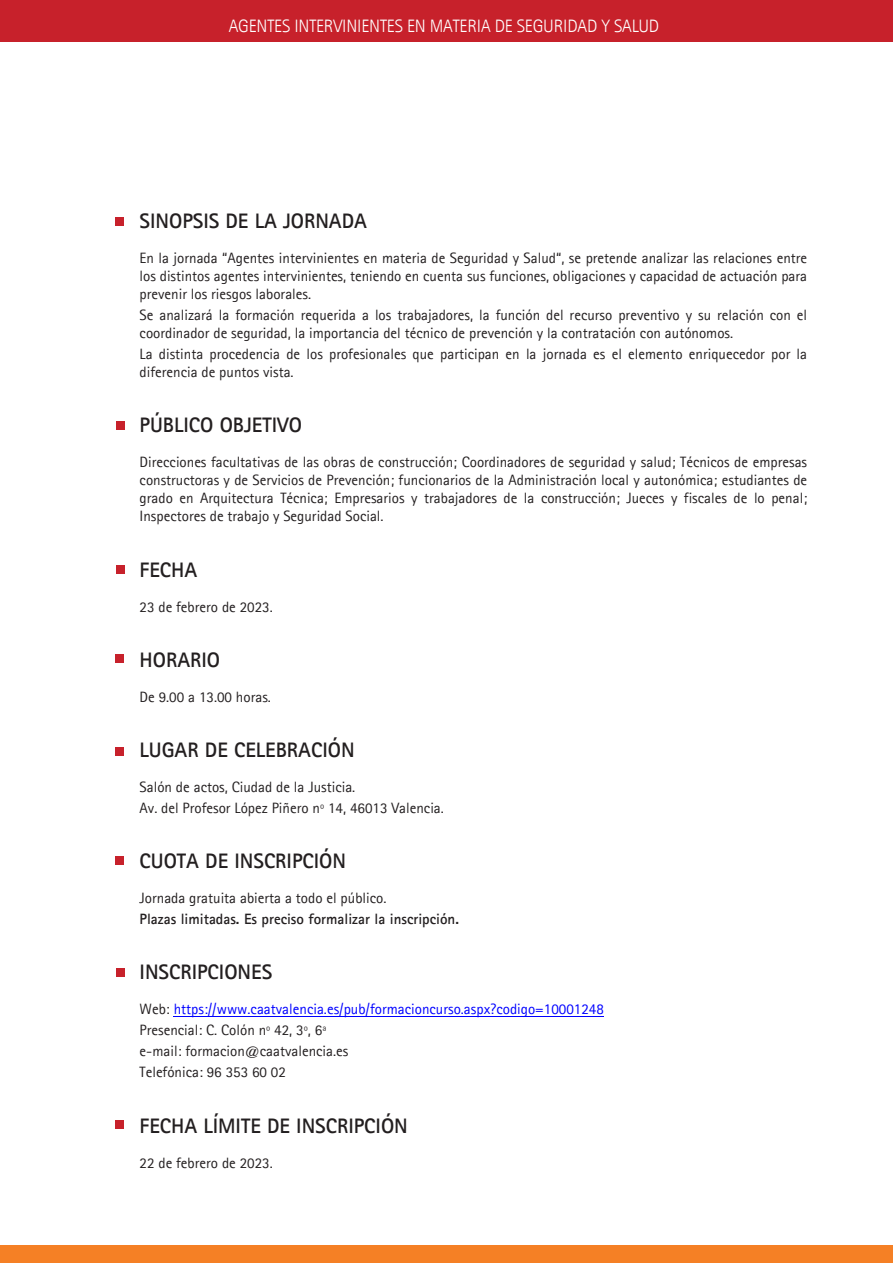
<style>
.page{position:relative;width:893px;height:1263px;background:#fff}
.page>*{position:absolute;margin:0;border:0;box-sizing:border-box;transform-origin:0 0}
.t1{font:700 21px "Agfa Rotis Sans Serif";color:#231f20}
.t2{font:300 18px "Agfa Rotis Sans Serif";letter-spacing:-.01em;color:#fff}
.t3{font:15px/18px "Agfa Rotis Sans Serif";color:#231f20}
.t4{font:700 15px "Agfa Rotis Sans Serif";color:#231f20}
.s1{color:#00f}
</style>
<div class="page">
<div style="left:0;top:1246px;width:893px;height:17px;background:#f58025"></div>
<hr style="left:174px;top:1016px;width:430px;height:1px;background:#00f">
<div style="left:115px;top:217px;width:8px;height:8px;background:#c7212b"></div>
<div style="left:116px;top:565px;width:9px;height:9px;background:#c7212b"></div>
<div style="left:116px;top:421px;width:9px;height:9px;background:#c7212b"></div>
<div style="left:115px;top:654px;width:8px;height:9px;background:#c7212b"></div>
<div style="left:115px;top:747px;width:8px;height:8px;background:#c7212b"></div>
<div style="left:115px;top:857px;width:8px;height:8px;background:#c7212b"></div>
<div style="left:116px;top:969px;width:9px;height:8px;background:#c7212b"></div>
<div style="left:0;top:0;width:893px;height:42px;background:#c7212b"></div>
<div style="left:115px;top:1121px;width:8px;height:8px;background:#c7212b"></div>
<p class="t2" style="left:229px;top:19px;width:432px">AGENTES INTERVINIENTES EN MATERIA DE SEGURIDAD Y SALUD</p>
<h1 class="t1" style="left:140px;top:213px;width:229px">SINOPSIS DE LA JORNADA</h1>
<p class="t3" style="left:140px;top:250px;width:669px;text-align:justify">En la jornada “Agentes intervinientes en materia de Seguridad y Salud“, se pretende analizar las relaciones entre los distintos agentes intervinientes, teniendo en cuenta sus funciones, obligaciones y capacidad de actuación para prevenir los riesgos laborales.</p>
<p class="t3" style="left:140px;top:307px;width:669px">Se analizará la formación requerida a los trabajadores, la función del recurso preventivo y su relación con el coordinador de seguridad, la importancia del técnico de prevención y la contratación con autónomos.</p>
<p class="t3" style="left:140px;top:346px;width:669px">La distinta procedencia de los profesionales que participan en la jornada es el elemento enriquecedor por la diferencia de puntos vista.</p>
<h1 class="t1" style="left:140px;top:418px;width:164px">PÚBLICO OBJETIVO</h1>
<p class="t3" style="left:140px;top:455px;width:669px;text-align:justify">Direcciones facultativas de las obras de construcción; Coordinadores de seguridad y salud; Técnicos de empresas constructoras y de Servicios de Prevención; funcionarios de la Administración local y autonómica; estudiantes de grado en Arquitectura Técnica; Empresarios y trabajadores de la construcción; Jueces y fiscales de lo penal; Inspectores de trabajo y Seguridad Social.</p>
<h1 class="t1" style="left:140px;top:562px;width:59px">FECHA</h1>
<p class="t3" style="left:140px;top:599px;width:135px">23 de febrero de 2023.</p>
<h1 class="t1" style="left:140px;top:652px;width:82px">HORARIO</h1>
<p class="t3" style="left:140px;top:689px;width:133px">De 9.00 a 13.00 horas.</p>
<h1 class="t1" style="left:140px;top:742px;width:216px">LUGAR DE CELEBRACIÓN</h1>
<p class="t3" style="left:140px;top:778px;width:306px;line-height:21px">Salón de actos, Ciudad de la Justicia.<br>Av. del Profesor López Piñero nº 14, 46013 Valencia.</p>
<h1 class="t1" style="left:140px;top:853px;width:208px">CUOTA DE INSCRIPCIÓN</h1>
<p class="t3" style="left:140px;top:890px;width:248px">Jornada gratuita abierta a todo el público.</p>
<p class="t4" style="left:140px;top:914px;width:321px">Plazas limitadas. Es preciso formalizar la inscripción.</p>
<h1 class="t1" style="left:140px;top:965px;width:134px">INSCRIPCIONES</h1>
<p class="t3" style="left:140px;top:1000px;width:466px;line-height:21px">Web: <span class="s1">https://www.caatvalencia.es/pub/formacioncurso.aspx?codigo=10001248<br></span>Presencial: C. Colón nº 42, 3º, 6ª<br>e-mail: formacion@caatvalencia.es<br>Telefónica: 96 353 60 02</p>
<h1 class="t1" style="left:140px;top:1118px;width:270px">FECHA LÍMITE DE INSCRIPCIÓN</h1>
<p class="t3" style="left:140px;top:1155px;width:135px">22 de febrero de 2023.</p>
</div>
